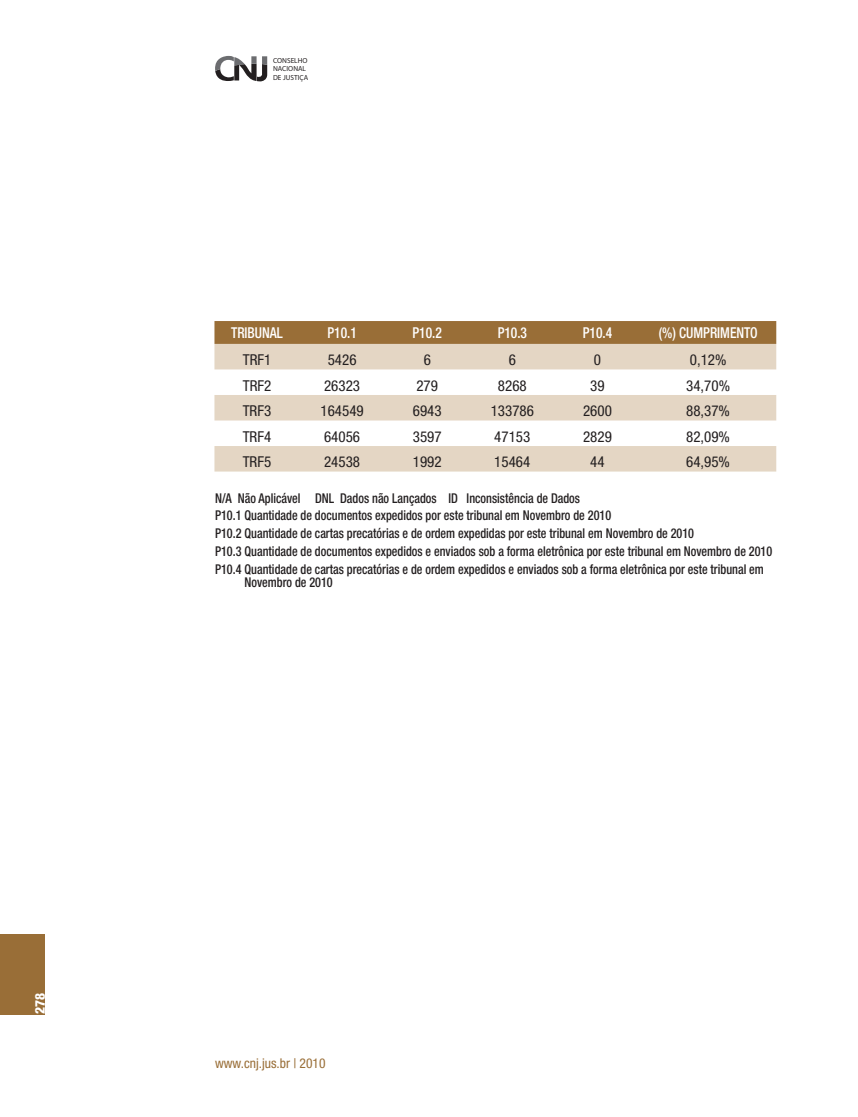
<style>
.page{position:relative;width:858px;height:1117px;background:#fff}
.page>*{position:absolute;margin:0;border:0;box-sizing:border-box;transform-origin:0 0}
.Texto_QUADRO_CENTE{font:condensed 15px "Helvetica Neue";color:#231f20}
.Texto_QUADRO_TITUL{font:500 condensed 15px "Helvetica Neue";color:#fff;scale:.9 1}
.FONTE_QUADRO___TAB{font:500 condensed 13.5px/13.5px "Helvetica Neue";color:#231f20;scale:.9 1}
.t1{font:condensed 13.5px "Helvetica Neue";color:#996e37}
.t2{font:800 condensed 13.5px "Helvetica Neue";color:#fff}
.t3{font:7.35px/8.9px "Myriad Pro";color:#231f20}
</style>
<div class="page">
<svg style="left:215px;top:56px;width:52px;height:25px"></svg>
<div style="left:0;top:934px;width:45px;height:80px;background:#996e37"></div>
<div style="left:214px;top:321px;width:562px;height:23px;background:#996e37"></div>
<svg style="left:214px;top:344px;width:562px;height:127px;fill:#e4d6c4"></svg>
<p class="t2" style="left:32px;top:1014px;width:23px;rotate:-90deg">278</p>
<p class="t3" style="left:273px;top:56px;width:37px">CONSELHO<br>NACIONAL<br>DE JUSTIÇA</p>
<p class="Texto_QUADRO_TITUL" style="left:231px;top:324px;width:59px">TRIBUNAL</p>
<p class="Texto_QUADRO_TITUL" style="left:327px;top:324px;width:34px">P10.1</p>
<p class="Texto_QUADRO_TITUL" style="left:412px;top:324px;width:34px">P10.2</p>
<p class="Texto_QUADRO_TITUL" style="left:497px;top:324px;width:34px">P10.3</p>
<p class="Texto_QUADRO_TITUL" style="left:582px;top:324px;width:34px">P10.4</p>
<p class="Texto_QUADRO_TITUL" style="left:658px;top:324px;width:111px">(%) CUMPRIMENTO</p>
<p class="Texto_QUADRO_CENTE" style="left:242px;top:351px;width:30px">TRF1</p>
<p class="Texto_QUADRO_CENTE" style="left:327px;top:351px;width:30px">5426</p>
<p class="Texto_QUADRO_CENTE" style="left:423px;top:351px;width:9px">6</p>
<p class="Texto_QUADRO_CENTE" style="left:508px;top:351px;width:9px">6</p>
<p class="Texto_QUADRO_CENTE" style="left:593px;top:351px;width:9px">0</p>
<p class="Texto_QUADRO_CENTE" style="left:689px;top:351px;width:38px">0,12%</p>
<p class="Texto_QUADRO_CENTE" style="left:242px;top:377px;width:30px">TRF2</p>
<p class="Texto_QUADRO_CENTE" style="left:324px;top:377px;width:38px">26323</p>
<p class="Texto_QUADRO_CENTE" style="left:416px;top:377px;width:23px">279</p>
<p class="Texto_QUADRO_CENTE" style="left:497px;top:377px;width:30px">8268</p>
<p class="Texto_QUADRO_CENTE" style="left:590px;top:377px;width:16px">39</p>
<p class="Texto_QUADRO_CENTE" style="left:686px;top:377px;width:45px">34,70%</p>
<p class="Texto_QUADRO_CENTE" style="left:242px;top:402px;width:30px">TRF3</p>
<p class="Texto_QUADRO_CENTE" style="left:320px;top:402px;width:45px">164549</p>
<p class="Texto_QUADRO_CENTE" style="left:412px;top:402px;width:30px">6943</p>
<p class="Texto_QUADRO_CENTE" style="left:490px;top:402px;width:45px">133786</p>
<p class="Texto_QUADRO_CENTE" style="left:582px;top:402px;width:30px">2600</p>
<p class="Texto_QUADRO_CENTE" style="left:686px;top:402px;width:45px">88,37%</p>
<p class="Texto_QUADRO_CENTE" style="left:242px;top:428px;width:30px">TRF4</p>
<p class="Texto_QUADRO_CENTE" style="left:324px;top:428px;width:38px">64056</p>
<p class="Texto_QUADRO_CENTE" style="left:412px;top:428px;width:30px">3597</p>
<p class="Texto_QUADRO_CENTE" style="left:494px;top:428px;width:38px">47153</p>
<p class="Texto_QUADRO_CENTE" style="left:582px;top:428px;width:30px">2829</p>
<p class="Texto_QUADRO_CENTE" style="left:686px;top:428px;width:45px">82,09%</p>
<p class="Texto_QUADRO_CENTE" style="left:242px;top:453px;width:30px">TRF5</p>
<p class="Texto_QUADRO_CENTE" style="left:324px;top:453px;width:38px">24538</p>
<p class="Texto_QUADRO_CENTE" style="left:412px;top:453px;width:30px">1992</p>
<p class="Texto_QUADRO_CENTE" style="left:494px;top:453px;width:38px">15464</p>
<p class="Texto_QUADRO_CENTE" style="left:590px;top:453px;width:16px">44</p>
<p class="Texto_QUADRO_CENTE" style="left:686px;top:453px;width:45px">64,95%</p>
<p class="FONTE_QUADRO___TAB" style="left:215px;top:491px;width:407px">N/A Não Aplicável DNL Dados não Lançados ID Inconsistência de Dados</p>
<p class="FONTE_QUADRO___TAB" style="left:215px;top:508px;width:441px">P10.1 Quantidade de documentos expedidos por este tribunal em Novembro de 2010</p>
<p class="FONTE_QUADRO___TAB" style="left:215px;top:526px;width:533px">P10.2 Quantidade de cartas precatórias e de ordem expedidas por este tribunal em Novembro de 2010</p>
<p class="FONTE_QUADRO___TAB" style="left:215px;top:544px;width:620px">P10.3 Quantidade de documentos expedidos e enviados sob a forma eletrônica por este tribunal em Novembro de 2010</p>
<p class="FONTE_QUADRO___TAB" style="left:244px;top:562px;width:578px;text-indent:-29px">P10.4 Quantidade de cartas precatórias e de ordem expedidos e enviados sob a forma eletrônica por este tribunal em<br>Novembro de 2010</p>
<p class="t1" style="left:215px;top:1055px;width:112px">www.cnj.jus.br | 2010</p>
</div>
